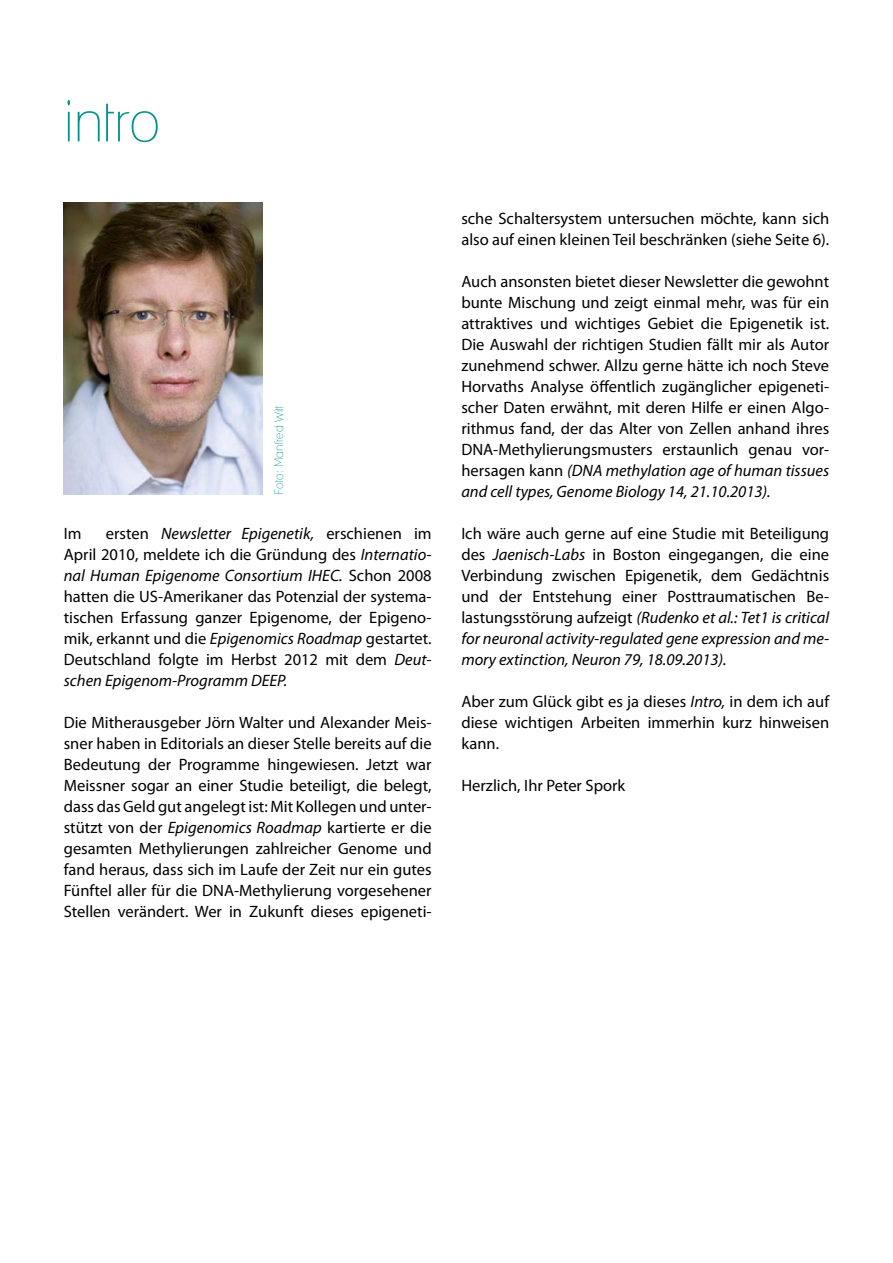
<style>
.page{position:relative;width:893px;height:1263px;background:#fff}
.page>*{position:absolute;margin:0;border:0;box-sizing:border-box;transform-origin:0 0}
.t1{font:condensed 57px "Lane";color:#00918d}
.t2{font:16.5px/21px "Myriad Pro";color:#000;text-align:justify}
.t3{font:condensed 12px "Lane";color:#00918d}
.s1{font-style:italic}
</style>
<div class="page">
<img style="left:64px;top:203px;width:199px;height:292px">
<h1 class="t1" style="left:64px;top:86px;width:98px">intro</h1>
<p class="t3" style="left:271px;top:495px;width:90px;rotate:-90deg">Foto: Manfred Witt</p>
<p class="t2" style="left:64px;top:522px;width:369px;text-indent:42px">ersten <span class="s1">Newsletter Epigenetik,</span> erschienen im April 2010, meldete ich die Gründung des <span class="s1">Internatio&shy;nal Human Epigenome Consortium IHEC.</span> Schon 2008 hatten die US-Amerikaner das Potenzial der systema&shy;tischen Erfassung ganzer Epigenome, der Epigeno&shy;mik, erkannt und die <span class="s1">Epigenomics Roadmap</span> gestartet.<br>Deutschland folgte im Herbst 2012 mit dem <span class="s1">Deut&shy;schen Epigenom-Programm DEEP.</span></p>
<p class="t2" style="left:64px;top:711px;width:369px">Die Mitherausgeber Jörn Walter und Alexander Meis&shy;sner haben in Editorials an dieser Stelle bereits auf die Bedeutung der Programme hingewiesen. Jetzt war Meissner sogar an einer Studie beteiligt, die belegt, dass das Geld gut angelegt ist: Mit Kollegen und unter&shy;stützt von der <span class="s1">Epigenomics Roadmap</span> kartierte er die gesamten Methylierungen zahlreicher Genome und fand heraus, dass sich im Laufe der Zeit nur ein gutes Fünftel aller für die DNA-Methylierung vorgesehener Stellen verändert. Wer in Zukunft dieses epigeneti-</p>
<p class="t2" style="left:64px;top:522px;width:19px">Im</p>
<p class="t2" style="left:461px;top:207px;width:369px">sche Schaltersystem untersuchen möchte, kann sich also auf einen kleinen Teil beschränken (siehe Seite 6).</p>
<p class="t2" style="left:461px;top:270px;width:369px">Auch ansonsten bietet dieser Newsletter die gewohnt bunte Mischung und zeigt einmal mehr, was für ein attraktives und wichtiges Gebiet die Epigenetik ist.<br>Die Auswahl der richtigen Studien fällt mir als Autor zunehmend schwer. Allzu gerne hätte ich noch Steve Horvaths Analyse öffentlich zugänglicher epigeneti&shy;scher Daten erwähnt, mit deren Hilfe er einen Algo&shy;rithmus fand, der das Alter von Zellen anhand ihres DNA-Methylierungsmusters erstaunlich genau vor&shy;hersagen kann <span class="s1">(DNA methylation age of human tissues and cell types, Genome Biology 14, 21.10.2013).</span></p>
<p class="t2" style="left:461px;top:522px;width:369px">Ich wäre auch gerne auf eine Studie mit Beteiligung des <span class="s1">Jaenisch-Labs</span> in Boston eingegangen, die eine Verbindung zwischen Epigenetik, dem Gedächtnis und der Entstehung einer Posttraumatischen Be&shy;lastungsstörung aufzeigt <span class="s1">(Rudenko et al.: Tet1 is critical for neuronal activity-regulated gene expression and me&shy;mory extinction, Neuron 79, 18.09.2013).</span></p>
<p class="t2" style="left:461px;top:690px;width:369px">Aber zum Glück gibt es ja dieses <span class="s1">Intro,</span> in dem ich auf diese wichtigen Arbeiten immerhin kurz hinweisen kann.</p>
<p class="t2" style="left:461px;top:774px;width:165px">Herzlich, Ihr Peter Spork</p>
</div>
